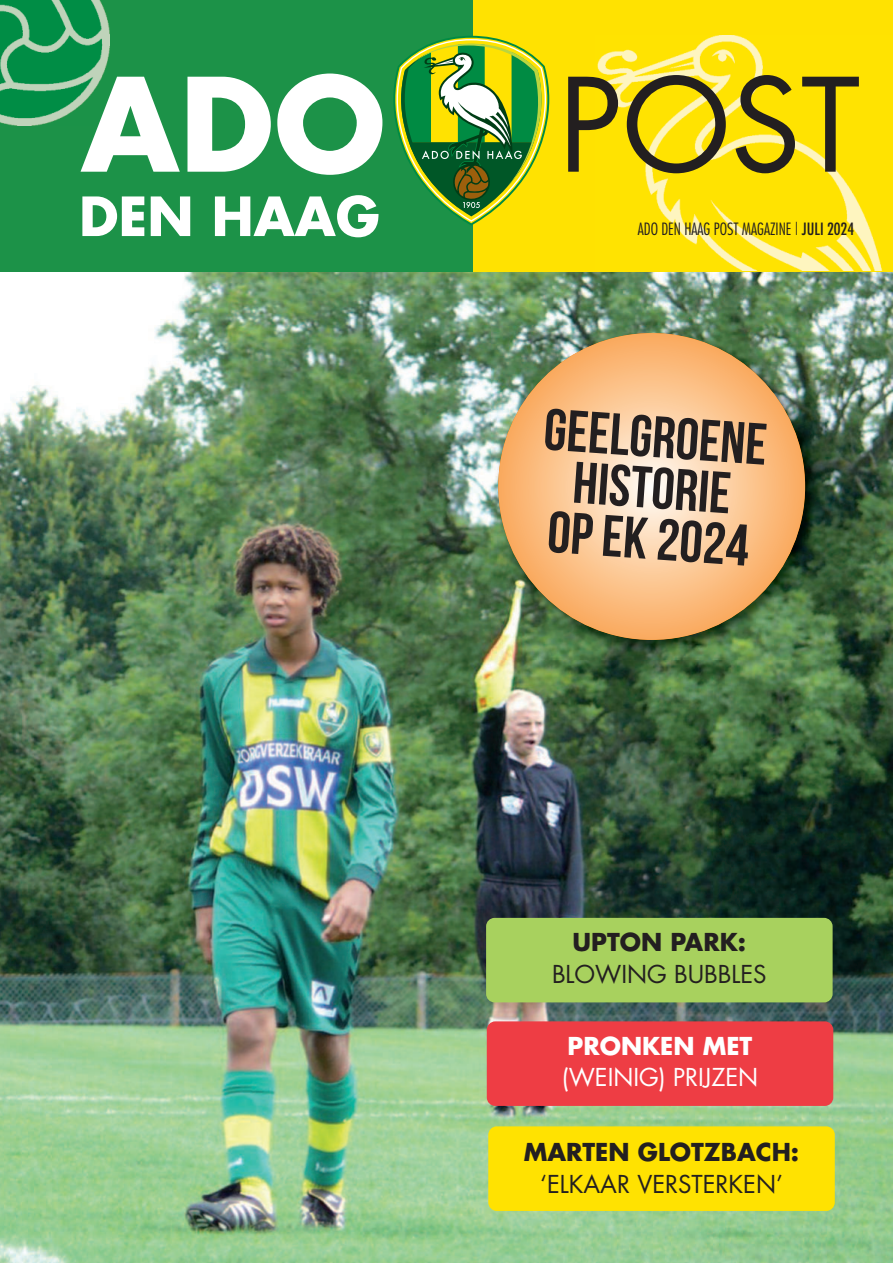
<style>
.page{position:relative;width:893px;height:1263px;background:#fff}
.page>*{position:absolute;margin:0;border:0;box-sizing:border-box;transform-origin:0 0}
.t1{font:126px "Futura";color:#231f20}
.t2{font:700 126px "Futura";color:#fff}
.t3{font:58.5px/51px "Bebas Neue";color:#231f20;text-align:center}
.t4{font:700 52.5px "Futura";color:#fff}
.t5{font:24px "Futura";color:#231f20}
.t6{font:700 24px "Futura";color:#231f20}
.t7{font:24px "Futura";color:#fff}
.t8{font:700 24px "Futura";color:#fff}
.t9{font:300 condensed 16.5px "Futura";color:#231f20}
.s1{font-weight:400}
</style>
<div class="page">
<div style="left:0;top:0;width:893px;height:272px;background:#ffe201"></div>
<div style="left:0;top:0;width:473px;height:272px;background:#1c9248"></div>
<img style="left:596px;top:35px;width:287px;height:236px">
<img style="left:0;top:0;width:110px;height:125px">
<img style="left:98px;top:96px;width:11px;height:29px">
<svg style="left:393px;top:36px;width:156px;height:190px"></svg>
<img style="left:0;top:272px;width:893px;height:991px">
<div style="left:488px;top:1126px;width:347px;height:85px;background:#ffe201;border-radius:9px"></div>
<div style="left:487px;top:1021px;width:346px;height:85px;background:#ee3d44;border-radius:9px"></div>
<div style="left:486px;top:918px;width:347px;height:84px;background:#a8d15e;border-radius:9px"></div>
<img style="left:492px;top:326px;width:333px;height:333px">
<svg style="left:498px;top:333px;width:307px;height:307px;background:#fbc38d"></svg>
<h1 class="t2" style="left:81px;top:66px;width:306px">ADO</h1>
<h1 class="t1" style="left:559px;top:47px;width:303px">POST</h1>
<h3 class="t4" style="left:79px;top:192px;width:302px">DEN HAAG</h3>
<p class="t9" style="left:638px;top:219px;width:218px">ADO DEN HAAG POST MAGAZINE | <span class="s1">JULI 2024</span></p>
<h2 class="t3" style="left:546px;top:404px;width:225px;rotate:4deg">GEELGROENE<br>HISTORIE<br>OP EK 2024</h2>
<p class="t6" style="left:573px;top:931px;width:175px">UPTON PARK:</p>
<p class="t5" style="left:552px;top:959px;width:216px">BLOWING BUBBLES</p>
<p class="t8" style="left:568px;top:1034px;width:186px">PRONKEN MET</p>
<p class="t7" style="left:562px;top:1062px;width:198px">(WEINIG) PRIJZEN</p>
<p class="t6" style="left:524px;top:1141px;width:277px">MARTEN GLOTZBACH:</p>
<p class="t5" style="left:540px;top:1169px;width:244px">‘ELKAAR VERSTERKEN’</p>
</div>
